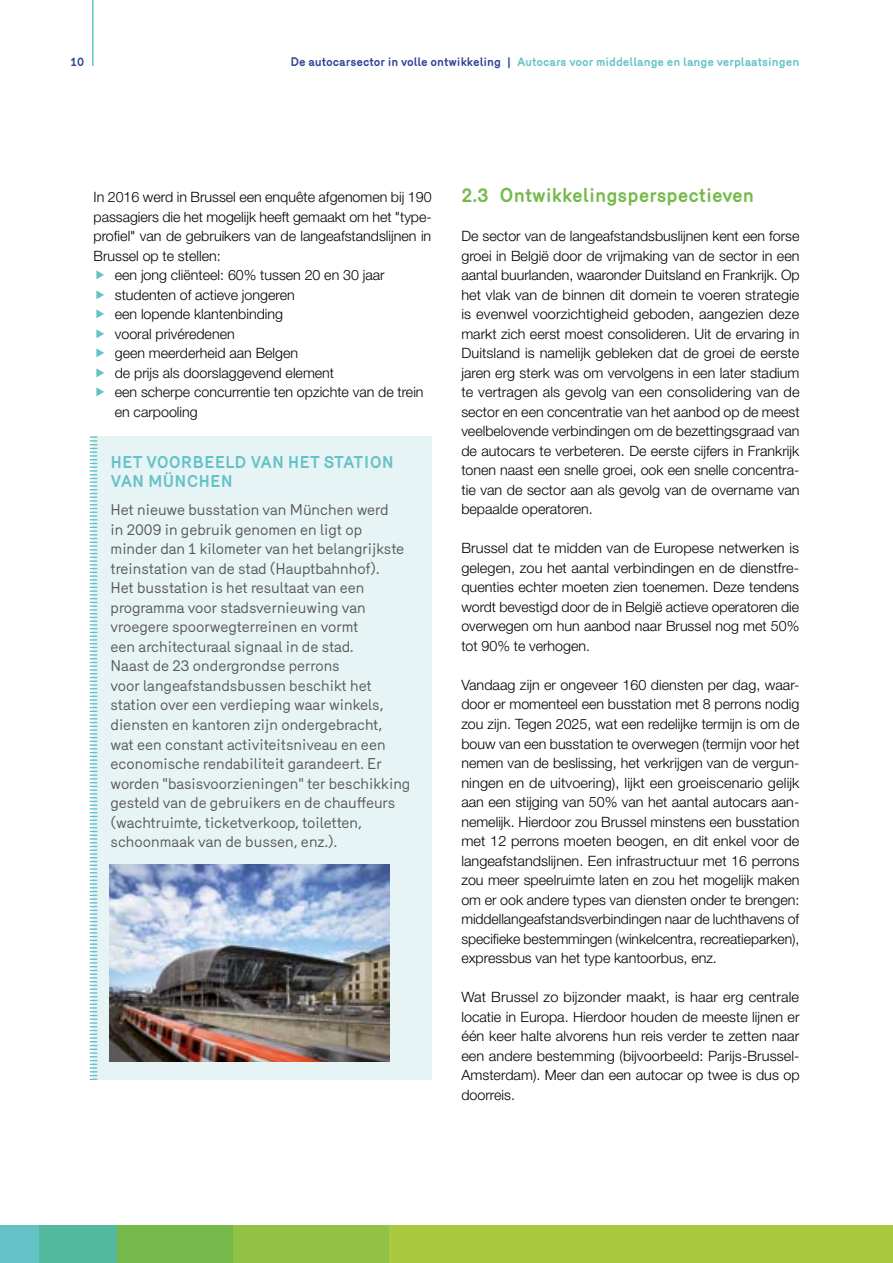
<style>
.page{position:relative;width:893px;height:1263px;background:#fff}
.page>*{position:absolute;margin:0;border:0;box-sizing:border-box;transform-origin:0 0}
.t1{font:700 19.5px "Merkury";color:#75b94b}
.t2{font:700 16.5px/19.5px "Merkury";color:#64c2c7}
.t3{font:15px/19.5px "Merkury";color:#575756}
.t4{font:300 14.25px/19.5px "Helvetica Neue";color:#000;text-align:justify}
.t5{font:700 12px "Merkury";color:#64c2c7}
.t6{font:700 12px "Merkury";color:#2f4295}
.s1{color:#2f4295}
</style>
<div class="page">
<hr style="left:92px;top:0;width:2px;height:66px;background:#64c2c7">
<div style="left:0;top:1225px;width:467px;height:38px;background:#aac93e"></div>
<div style="left:0;top:1225px;width:39px;height:38px;background:#64c2c7"></div>
<div style="left:156px;top:1225px;width:38px;height:38px;background:#75b94b"></div>
<div style="left:311px;top:1225px;width:39px;height:38px;background:#91c145"></div>
<div style="left:78px;top:1225px;width:39px;height:38px;background:#52b99e"></div>
<div style="left:233px;top:1225px;width:39px;height:38px;background:#91c145"></div>
<div style="left:39px;top:1225px;width:39px;height:38px;background:#52b99e"></div>
<div style="left:194px;top:1225px;width:39px;height:38px;background:#75b94b"></div>
<div style="left:350px;top:1225px;width:39px;height:38px;background:#91c145"></div>
<div style="left:117px;top:1225px;width:39px;height:38px;background:#75b94b"></div>
<div style="left:272px;top:1225px;width:39px;height:38px;background:#91c145"></div>
<div style="left:454px;top:1225px;width:439px;height:38px;background:#aac93e"></div>
<div style="left:94px;top:436px;width:338px;height:644px;background:#e7f4f5"></div>
<svg style="left:90px;top:436px;width:7px;height:644px"></svg>
<img style="left:109px;top:864px;width:280px;height:197px">
<p class="t6" style="left:71px;top:53px;width:15px">10</p>
<p class="t5" style="left:290px;top:53px;width:510px"><span class="s1">De autocarsector in volle ontwikkeling |</span> Autocars voor middellange en lange verplaatsingen</p>
<p class="t4" style="left:94px;top:187px;width:340px">In 2016 werd in Brussel een enquête afgenomen bij 190</p>
<p class="t4" style="left:94px;top:207px;width:340px">passagiers die het mogelijk heeft gemaakt om het "type-</p>
<p class="t4" style="left:94px;top:226px;width:339px">profiel" van de gebruikers van de langeafstandslijnen in</p>
<p class="t4" style="left:94px;top:246px;width:129px">Brussel op te stellen:</p>
<p class="t4" style="left:115px;top:265px;width:271px">een jong cliënteel: 60% tussen 20 en 30 jaar</p>
<p class="t4" style="left:115px;top:285px;width:181px">studenten of actieve jongeren</p>
<p class="t4" style="left:115px;top:304px;width:170px">een lopende klantenbinding</p>
<p class="t4" style="left:115px;top:324px;width:121px">vooral privéredenen</p>
<p class="t4" style="left:115px;top:343px;width:185px">geen meerderheid aan Belgen</p>
<p class="t4" style="left:115px;top:363px;width:221px">de prijs als doorslaggevend element</p>
<p class="t4" style="left:115px;top:382px;width:310px">een scherpe concurrentie ten opzichte van de trein</p>
<p class="t4" style="left:115px;top:402px;width:84px">en carpooling</p>
<p class="t2" style="left:111px;top:451px;width:285px">HET VOORBEELD VAN HET STATION<br>VAN MÜNCHEN</p>
<p class="t3" style="left:111px;top:499px;width:301px">Het nieuwe busstation van München werd<br>in 2009 in gebruik genomen en ligt op minder dan 1 kilometer van het belangrijkste treinstation van de stad (Hauptbahnhof).<br>Het busstation is het resultaat van een programma voor stadsvernieuwing van vroegere spoorwegterreinen en vormt<br>een architecturaal signaal in de stad.<br>Naast de 23 ondergrondse perrons<br>voor langeafstandsbussen beschikt het station over een verdieping waar winkels, diensten en kantoren zijn ondergebracht,<br>wat een constant activiteitsniveau en een economische rendabiliteit garandeert. Er worden "basisvoorzieningen" ter beschikking gesteld van de gebruikers en de chauffeurs (wachtruimte, ticketverkoop, toiletten, schoonmaak van de bussen, enz.).</p>
<h1 class="t1" style="left:461px;top:181px;width:294px">2.3 Ontwikkelingsperspectieven</h1>
<p class="t4" style="left:461px;top:226px;width:340px">De sector van de langeafstandsbuslijnen kent een forse groei in België door de vrijmaking van de sector in een aantal buurlanden, waaronder Duitsland en Frankrijk. Op het vlak van de binnen dit domein te voeren strategie is evenwel voorzichtigheid geboden, aangezien deze markt zich eerst moest consolideren. Uit de ervaring in Duitsland is namelijk gebleken dat de groei de eerste jaren erg sterk was om vervolgens in een later stadium te vertragen als gevolg van een consolidering van de sector en een concentratie van het aanbod op de meest veelbelovende verbindingen om de bezettingsgraad van de autocars te verbeteren. De eerste cijfers in Frankrijk tonen naast een snelle groei, ook een snelle concentra&shy;tie van de sector aan als gevolg van de overname van bepaalde operatoren.</p>
<p class="t4" style="left:461px;top:538px;width:340px">Brussel dat te midden van de Europese netwerken is gelegen, zou het aantal verbindingen en de dienstfre&shy;quenties echter moeten zien toenemen. Deze tendens wordt bevestigd door de in België actieve operatoren die overwegen om hun aanbod naar Brussel nog met 50% tot 90% te verhogen.</p>
<p class="t4" style="left:461px;top:675px;width:340px">Vandaag zijn er ongeveer 160 diensten per dag, waar&shy;door er momenteel een busstation met 8 perrons nodig zou zijn. Tegen 2025, wat een redelijke termijn is om de bouw van een busstation te overwegen (termijn voor het nemen van de beslissing, het verkrijgen van de vergun&shy;ningen en de uitvoering), lijkt een groeiscenario gelijk aan een stijging van 50% van het aantal autocars aan&shy;nemelijk. Hierdoor zou Brussel minstens een busstation met 12 perrons moeten beogen, en dit enkel voor de langeafstandslijnen. Een infrastructuur met 16 perrons zou meer speelruimte laten en zou het mogelijk maken om er ook andere types van diensten onder te brengen: middellangeafstandsverbindingen naar de luchthavens of specifieke bestemmingen (winkelcentra, recreatieparken), expressbus van het type kantoorbus, enz.</p>
<p class="t4" style="left:461px;top:987px;width:340px">Wat Brussel zo bijzonder maakt, is haar erg centrale locatie in Europa. Hierdoor houden de meeste lijnen er één keer halte alvorens hun reis verder te zetten naar een andere bestemming (bijvoorbeeld: Parijs-Brussel-Amsterdam). Meer dan een autocar op twee is dus op doorreis.</p>
</div>
